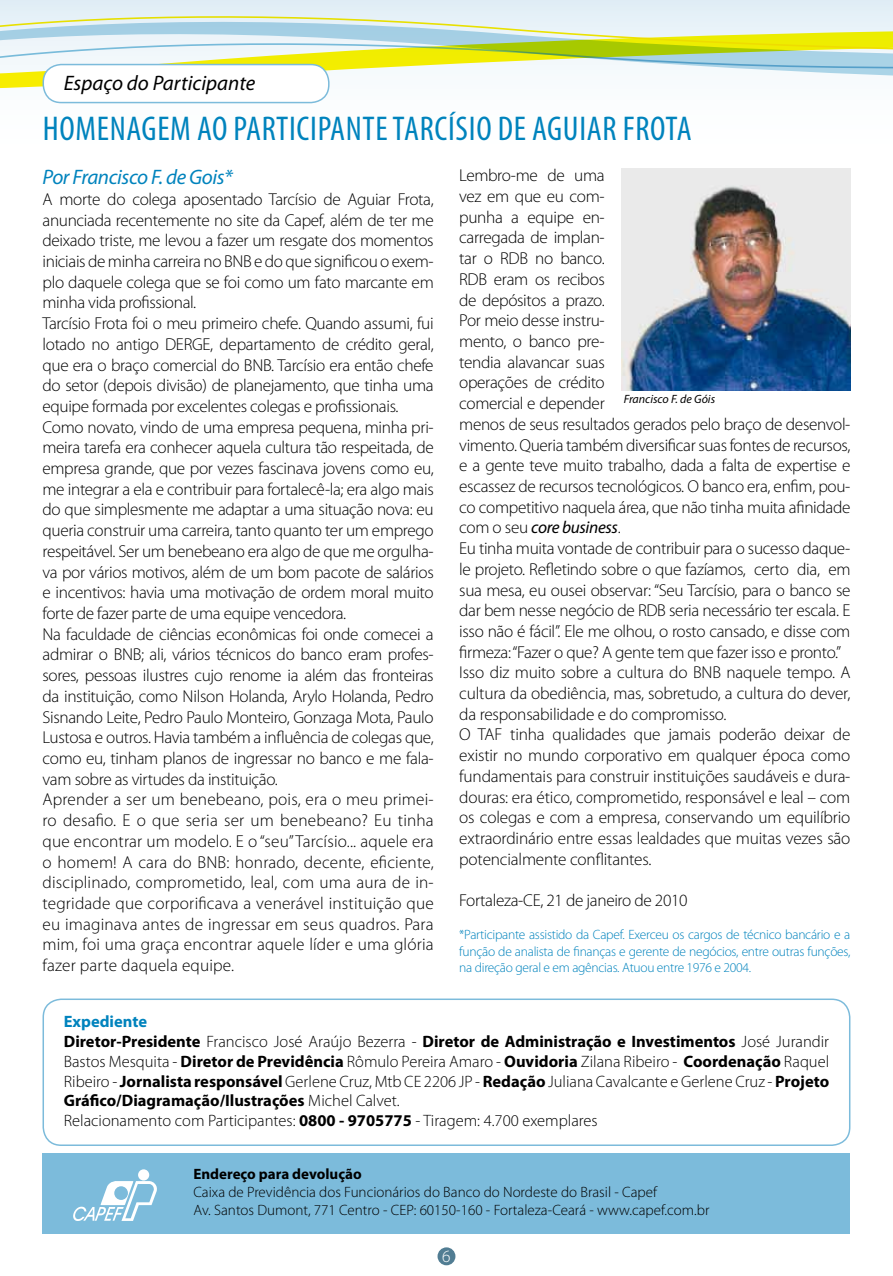
<style>
.page{position:relative;width:893px;height:1276px;background:#fff}
.page>*{position:absolute;margin:0;border:0;box-sizing:border-box;transform-origin:0 0}
.t1{font:condensed 34.5px "Myriad Pro";letter-spacing:.02em;color:#0083bd}
.t2{font:italic 21px "Myriad Pro";letter-spacing:-.02em;color:#0083bd}
.t3{font:italic 21px "Myriad Pro";color:#000}
.t4{font:300 17.25px/20.7px "Myriad Pro";letter-spacing:-.02em;color:#000}
.t5{font:300 17.25px "Myriad Pro";color:#fff}
.t6{font:300 16.5px/19.8px "Myriad Pro";color:#000}
.t7{font:300 15px/18px "Myriad Pro";color:#000}
.t8{font:700 15px "Myriad Pro";color:#000}
.t9{font:300 13.5px/16.5px "Myriad Pro";letter-spacing:-.02em;color:#0083bd;text-align:justify}
.t10{font:italic 12px "Myriad Pro";color:#000}
.s1{font-weight:400;font-style:italic}
.s2{font-weight:700;color:#0083bd}
.s3{font-weight:700}
</style>
<div class="page">
<div style="left:437px;top:1247px;width:18px;height:18px;background:#517d93;border-radius:50%"></div>
<div style="left:0;top:0;width:893px;height:22px;background:#e3eff6"></div>
<svg style="left:0;top:22px;width:893px;height:63px"></svg>
<div style="left:43px;top:65px;width:286px;height:38px;background:#fff;border-radius:18px"></div>
<div style="left:43px;top:64px;width:287px;height:39px;border:2px solid #7cbbdb;border-radius:18px"></div>
<div style="left:43px;top:1153px;width:807px;height:80px;background:#7cbbdb"></div>
<div style="left:43px;top:998px;width:807px;height:148px;border:1px solid #7cbbdb;border-radius:18px"></div>
<div style="left:138px;top:1169px;width:11px;height:11px;background:#fff;border-radius:50%"></div>
<svg style="left:73px;top:1180px;width:84px;height:41px"></svg>
<img style="left:622px;top:168px;width:228px;height:222px">
<p class="t3" style="left:64px;top:71px;width:193px">Espaço do Participante</p>
<h1 class="t1" style="left:43px;top:110px;width:648px">HOMENAGEM AO PARTICIPANTE TARCÍSIO DE AGUIAR FROTA</h1>
<p class="t2" style="left:43px;top:166px;width:192px">Por Francisco F. de Gois*</p>
<p class="t4" style="left:43px;top:189px;width:393px">A morte do colega aposentado Tarcísio de Aguiar Frota, anunciada recentemente no site da Capef, além de ter me deixado triste, me levou a fazer um resgate dos momentos iniciais de minha carreira no BNB e do que significou o exem&shy;plo daquele colega que se foi como um fato marcante em minha vida profissional.<br>Tarcísio Frota foi o meu primeiro chefe. Quando assumi, fui lotado no antigo DERGE, departamento de crédito geral, que era o braço comercial do BNB. Tarcísio era então chefe do setor (depois divisão) de planejamento, que tinha uma equipe formada por excelentes colegas e profissionais.<br>Como novato, vindo de uma empresa pequena, minha pri&shy;meira tarefa era conhecer aquela cultura tão respeitada, de empresa grande, que por vezes fascinava jovens como eu, me integrar a ela e contribuir para fortalecê-la; era algo mais do que simplesmente me adaptar a uma situação nova: eu queria construir uma carreira, tanto quanto ter um emprego respeitável. Ser um benebeano era algo de que me orgulha&shy;va por vários motivos, além de um bom pacote de salários e incentivos: havia uma motivação de ordem moral muito forte de fazer parte de uma equipe vencedora.<br>Na faculdade de ciências econômicas foi onde comecei a admirar o BNB; ali, vários técnicos do banco eram profes&shy;sores, pessoas ilustres cujo renome ia além das fronteiras da instituição, como Nilson Holanda, Arylo Holanda, Pedro Sisnando Leite, Pedro Paulo Monteiro, Gonzaga Mota, Paulo Lustosa e outros. Havia também a influência de colegas que, como eu, tinham planos de ingressar no banco e me fala&shy;vam sobre as virtudes da instituição.<br>Aprender a ser um benebeano, pois, era o meu primei&shy;ro desafio. E o que seria ser um benebeano? Eu tinha que encontrar um modelo. E o “seu” Tarcísio... aquele era o homem! A cara do BNB: honrado, decente, eficiente, disciplinado, comprometido, leal, com uma aura de in&shy;tegridade que corporificava a venerável instituição que eu imaginava antes de ingressar em seus quadros. Para mim, foi uma graça encontrar aquele líder e uma glória fazer parte daquela equipe.</p>
<p class="t4" style="left:459px;top:166px;width:393px">Lembro-me de uma<br>vez em que eu com-<br>punha a equipe en-<br>carregada de implan-<br>tar o RDB no banco.<br>RDB eram os recibos<br>de depósitos a prazo.<br>Por meio desse instru-<br>mento, o banco pre-<br>tendia alavancar suas<br>operações de crédito<br>comercial e depender<br>menos de seus resultados gerados pelo braço de desenvol&shy;vimento. Queria também diversificar suas fontes de recursos, e a gente teve muito trabalho, dada a falta de expertise e escassez de recursos tecnológicos. O banco era, enfim, pou&shy;co competitivo naquela área, que não tinha muita afinidade com o seu <span class="s1">core business</span>.<br>Eu tinha muita vontade de contribuir para o sucesso daque&shy;le projeto. Refletindo sobre o que fazíamos, certo dia, em sua mesa, eu ousei observar: “Seu Tarcísio, para o banco se dar bem nesse negócio de RDB seria necessário ter escala. E isso não é fácil”. Ele me olhou, o rosto cansado, e disse com firmeza: “Fazer o que? A gente tem que fazer isso e pronto.” Isso diz muito sobre a cultura do BNB naquele tempo. A cultura da obediência, mas, sobretudo, a cultura do dever, da responsabilidade e do compromisso.<br>O TAF tinha qualidades que jamais poderão deixar de existir no mundo corporativo em qualquer época como fundamentais para construir instituições saudáveis e dura&shy;douras: era ético, comprometido, responsável e leal – com os colegas e com a empresa, conservando um equilíbrio extraordinário entre essas lealdades que muitas vezes são potencialmente conflitantes.</p>
<p class="t4" style="left:459px;top:890px;width:230px">Fortaleza-CE, 21 de janeiro de 2010</p>
<p class="t9" style="left:459px;top:926px;width:393px">*Participante assistido da Capef. Exerceu os cargos de técnico bancário e a função de analista de finanças e gerente de negócios, entre outras funções, na direção geral e em agências. Atuou entre 1976 e 2004.</p>
<p class="t10" style="left:624px;top:392px;width:93px">Francisco F. de Góis</p>
<p class="t6" style="left:64px;top:1012px;width:767px"><span class="s2">Expediente<br></span><span class="s3">Diretor-Presidente</span> Francisco José Araújo Bezerra - <span class="s3">Diretor de Administração e Investimentos</span> José Jurandir Bastos Mesquita - <span class="s3">Diretor de Previdência</span> Rômulo Pereira Amaro - <span class="s3">Ouvidoria</span> Zilana Ribeiro - <span class="s3">Coordenação</span> Raquel Ribeiro - <span class="s3">Jornalista responsável</span> Gerlene Cruz, Mtb CE 2206 JP - <span class="s3">Redação</span> Juliana Cavalcante e Gerlene Cruz - <span class="s3">Projeto Gráfico/Diagramação/Ilustrações</span> Michel Calvet.<br>Relacionamento com Participantes: <span class="s3">0800 - 9705775</span> - Tiragem: 4.700 exemplares</p>
<p class="t8" style="left:193px;top:1165px;width:170px">Endereço para devolução</p>
<p class="t7" style="left:193px;top:1183px;width:517px">Caixa de Previdência dos Funcionários do Banco do Nordeste do Brasil - Capef<br>Av. Santos Dumont, 771 Centro - CEP: 60150-160 - Fortaleza-Ceará - www.capef.com.br</p>
<p class="t5" style="left:442px;top:1247px;width:10px">6</p>
</div>
